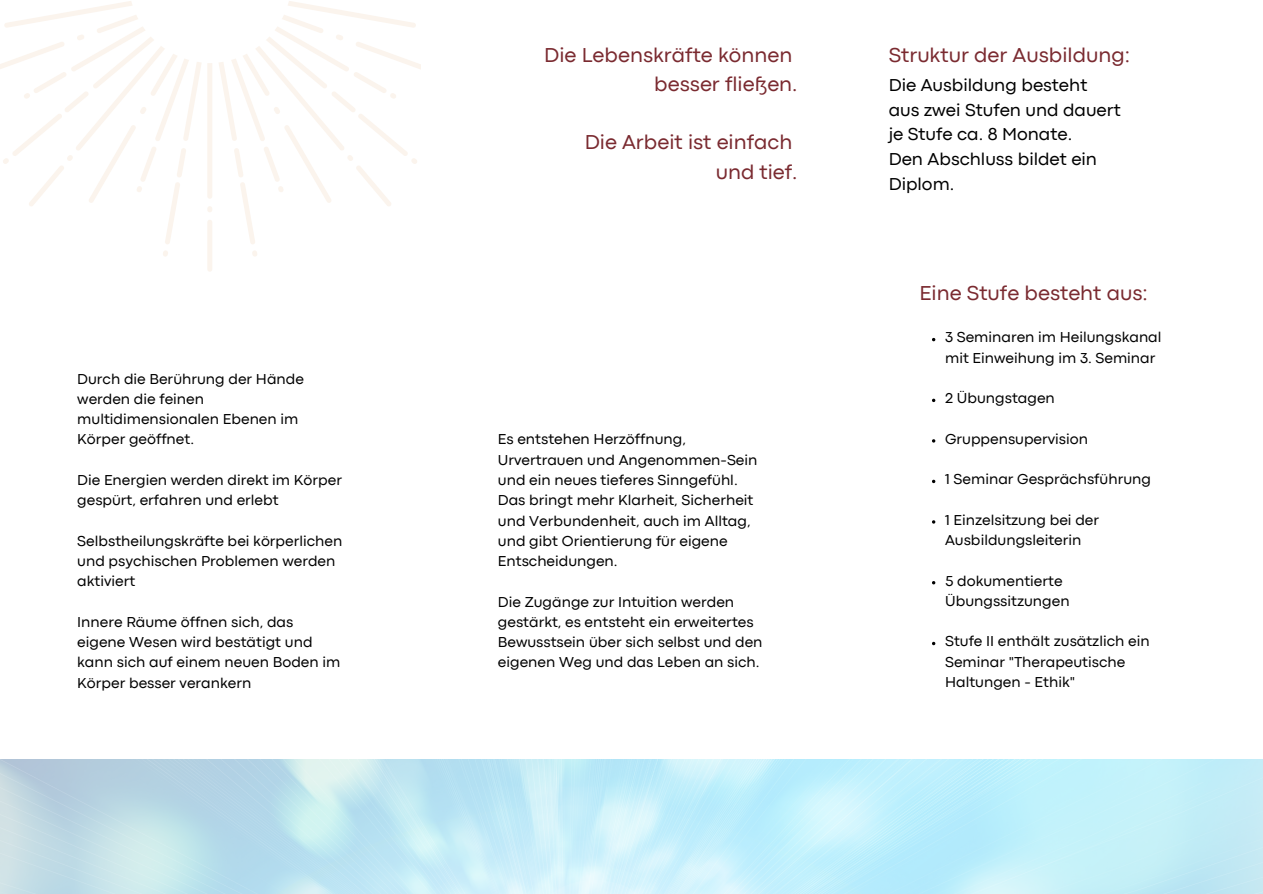
<style>
.page{position:relative;width:1263px;height:894px;background:#fff}
.page>*{position:absolute;margin:0;border:0;box-sizing:border-box;transform-origin:0 0}
.t1{font:21px/29.2px "Codec Pro";color:#7a2a30;text-align:right}
.t2{font:18px/24.8px "Codec Pro";color:#000}
.t3{font:15px/20.2px "Codec Pro";color:#000}
</style>
<div class="page">
<svg style="left:252px;top:251px;width:5px;height:5px"></svg>
<svg style="left:219px;top:1px;width:202px;height:243px"></svg>
<div style="left:207px;top:220px;width:5px;height:51px;background:#fbf4ed;border-radius:2px"></div>
<svg style="left:163px;top:250px;width:5px;height:7px"></svg>
<svg style="left:0;top:1px;width:212px;height:243px"></svg>
<img style="left:0;top:759px;width:1262px;height:134px">
<p class="t3" style="left:77px;top:369px;width:228px">Durch die Berührung der Hände werden die feinen multidimensionalen Ebenen im<br>Körper geöffnet.</p>
<p class="t3" style="left:77px;top:471px;width:266px">Die Energien werden direkt im Körper gespürt, erfahren und erlebt</p>
<p class="t3" style="left:77px;top:531px;width:267px">Selbstheilungskräfte bei körperlichen und psychischen Problemen werden aktiviert</p>
<p class="t3" style="left:77px;top:612px;width:265px">Innere Räume öffnen sich, das eigene Wesen wird bestätigt und kann sich auf einem neuen Boden im<br>Körper besser verankern</p>
<h1 class="t1" style="left:544px;top:42px;width:255px">Die Lebenskräfte können besser fließen.</h1>
<h1 class="t1" style="left:585px;top:129px;width:214px">Die Arbeit ist einfach und tief.</h1>
<p class="t3" style="left:498px;top:430px;width:261px">Es entstehen Herzöffnung,<br>Urvertrauen und Angenommen-Sein und ein neues tieferes Sinngefühl.<br>Das bringt mehr Klarheit, Sicherheit und Verbundenheit, auch im Alltag, und gibt Orientierung für eigene<br>Entscheidungen.</p>
<p class="t3" style="left:498px;top:592px;width:266px">Die Zugänge zur Intuition werden gestärkt, es entsteht ein erweitertes Bewusstsein über sich selbst und den eigenen Weg und das Leben an sich.</p>
<h1 class="t1" style="left:889px;top:42px;width:243px">Struktur der Ausbildung:</h1>
<p class="t2" style="left:889px;top:74px;width:234px">Die Ausbildung besteht aus zwei Stufen und dauert je Stufe ca. 8 Monate.<br>Den Abschluss bildet ein<br>Diplom.</p>
<h1 class="t1" style="left:920px;top:279px;width:230px">Eine Stufe besteht aus:</h1>
<p class="t3" style="left:945px;top:328px;width:218px">3 Seminaren im Heilungskanal mit Einweihung im 3. Seminar</p>
<p class="t3" style="left:945px;top:389px;width:111px">2 Übungstagen</p>
<p class="t3" style="left:945px;top:429px;width:144px">Gruppensupervision</p>
<p class="t3" style="left:945px;top:470px;width:207px">1 Seminar Gesprächsführung</p>
<p class="t3" style="left:945px;top:510px;width:155px">1 Einzelsitzung bei der<br>Ausbildungsleiterin</p>
<p class="t3" style="left:945px;top:571px;width:126px">5 dokumentierte<br>Übungssitzungen</p>
<p class="t3" style="left:945px;top:632px;width:206px">Stufe II enthält zusätzlich ein<br>Seminar "Therapeutische<br>Haltungen - Ethik"</p>
</div>
